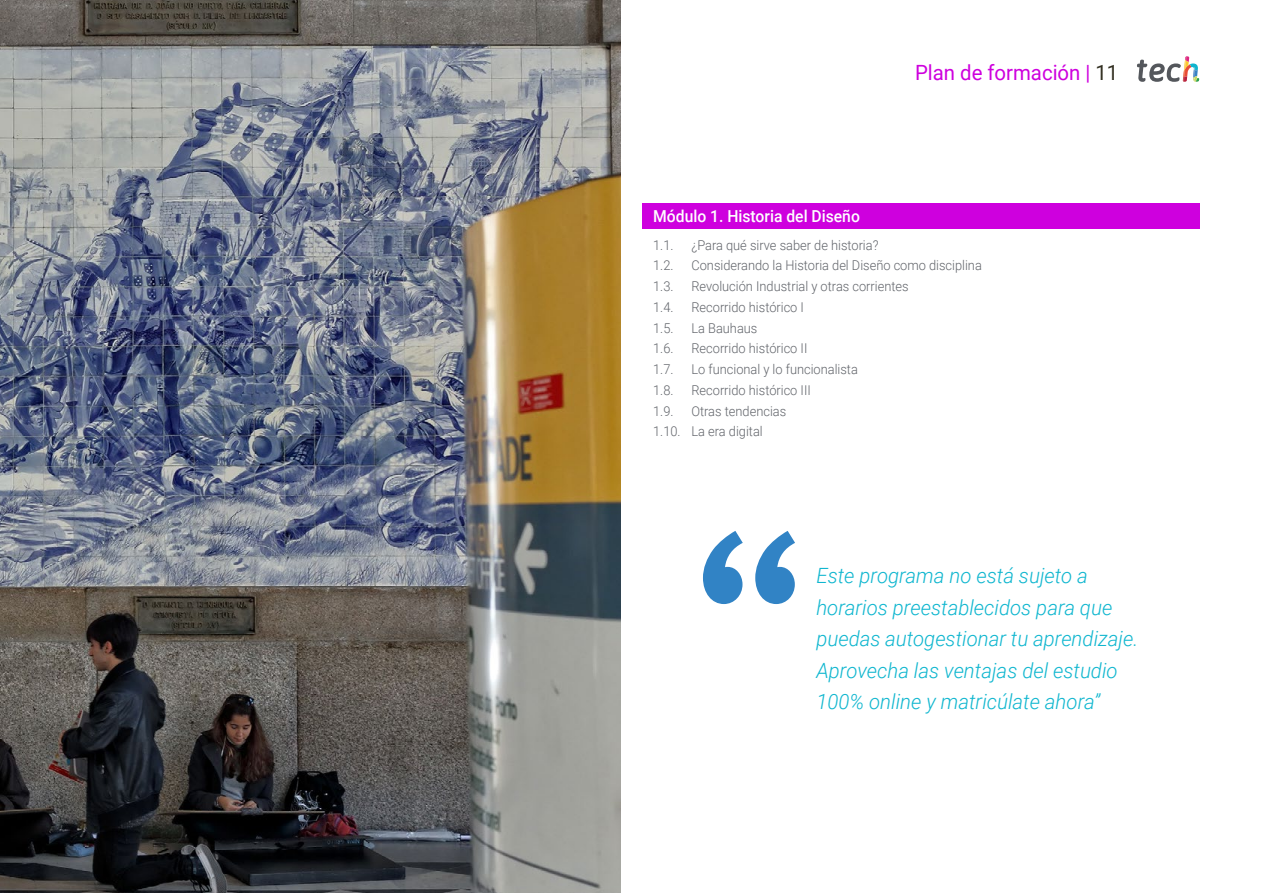
<style>
.page{position:relative;width:1263px;height:893px;background:#fff}
.page>*{position:absolute;margin:0;border:0;box-sizing:border-box;transform-origin:0 0}
.t1{font:italic 300 21px/31.5px "Roboto";color:#0fb6cf}
.t2{font:21px "Roboto";color:#ce00de}
.t3{font:500 16.5px "Roboto";color:#fff;scale:.95 1}
.t4{font:300 13.5px/20.7px "Roboto";color:#61646a;scale:.95 1}
.s1{color:#312e20}
</style>
<div class="page">
<img style="left:0;top:0;width:621px;height:893px">
<div style="left:642px;top:204px;width:557px;height:25px;background:#ce00de"></div>
<svg style="left:1137px;top:56px;width:62px;height:26px"></svg>
<svg style="left:703px;top:531px;width:92px;height:73px"></svg>
<h1 class="t2" style="left:915px;top:57px;width:205px">Plan de formación | <span class="s1">11</span></h1>
<p class="t3" style="left:653px;top:205px;width:219px">Módulo 1. Historia del Diseño</p>
<p class="t4" style="left:653px;top:234px;width:23px">1.1.</p>
<p class="t4" style="left:691px;top:234px;width:198px">¿Para qué sirve saber de historia?</p>
<p class="t4" style="left:653px;top:255px;width:23px">1.2.</p>
<p class="t4" style="left:691px;top:255px;width:307px">Considerando la Historia del Diseño como disciplina</p>
<p class="t4" style="left:653px;top:275px;width:23px">1.3.</p>
<p class="t4" style="left:691px;top:275px;width:230px">Revolución Industrial y otras corrientes</p>
<p class="t4" style="left:653px;top:296px;width:23px">1.4.</p>
<p class="t4" style="left:691px;top:296px;width:120px">Recorrido histórico I</p>
<p class="t4" style="left:653px;top:317px;width:23px">1.5.</p>
<p class="t4" style="left:691px;top:317px;width:71px">La Bauhaus</p>
<p class="t4" style="left:653px;top:338px;width:23px">1.6.</p>
<p class="t4" style="left:691px;top:338px;width:124px">Recorrido histórico II</p>
<p class="t4" style="left:653px;top:358px;width:23px">1.7.</p>
<p class="t4" style="left:691px;top:358px;width:177px">Lo funcional y lo funcionalista</p>
<p class="t4" style="left:653px;top:379px;width:23px">1.8.</p>
<p class="t4" style="left:691px;top:379px;width:127px">Recorrido histórico III</p>
<p class="t4" style="left:653px;top:400px;width:23px">1.9.</p>
<p class="t4" style="left:653px;top:400px;width:142px;text-indent:38px">Otras tendencias<br>1.10. La era digital</p>
<h1 class="t1" style="left:816px;top:559px;width:323px">Este programa no está sujeto a horarios preestablecidos para que puedas autogestionar tu aprendizaje.<br>Aprovecha las ventajas del estudio 100% online y matricúlate ahora”</h1>
</div>
